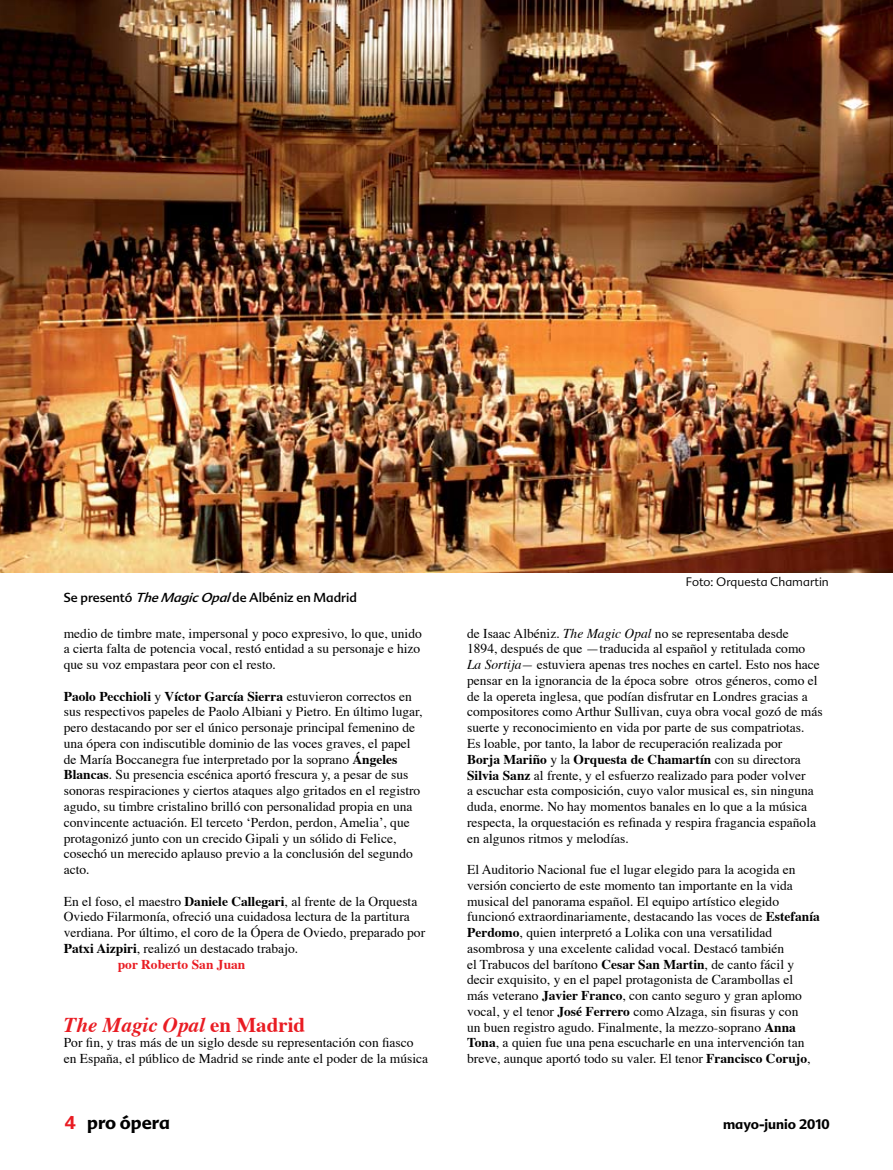
<style>
.page{position:relative;width:893px;height:1170px;background:#fff}
.page>*{position:absolute;margin:0;border:0;box-sizing:border-box;transform-origin:0 0}
.t1{font:italic 700 21px "Times";color:#e91c23}
.t2{font:700 18px "Advert";color:#000}
.t3{font:13.5px/15.8px "Times";color:#000}
.t4{font:700 13.5px "Times";color:#e91c23}
.t5{font:700 13.5px "Advert";color:#000}
.t6{font:12.75px "Advert";color:#000}
.t7{font:300 12px "Advert";color:#000}
.s1{font-style:italic}
.s2{font-weight:700}
.s3{font-style:normal}
</style>
<div class="page">
<img style="left:0;top:0;width:893px;height:572px">
<p class="t6" style="left:63px;top:589px;width:295px">Se presentó <span class="s1">TheMagicOpal</span>de Albéniz en Madrid</p>
<p class="t3" style="left:64px;top:624px;width:360px;text-align:justify">medio de timbre mate, impersonal y poco expresivo, lo que, unido a cierta falta de potencia vocal, restó entidad a su personaje e hizo que su voz empastara peor con el resto.</p>
<p class="t3" style="left:64px;top:687px;width:360px"><span class="s2">Paolo Pecchioli</span> y <span class="s2">Víctor García Sierra</span> estuvieron correctos en sus respectivos papeles de Paolo Albiani y Pietro. En último lugar, pero destacando por ser el único personaje principal femenino de una ópera con indiscutible dominio de las voces graves, el papel de María Boccanegra fue interpretado por la soprano <span class="s2">Ángeles Blancas</span>. Su presencia escénica aportó frescura y, a pesar de sus sonoras respiraciones y ciertos ataques algo gritados en el registro agudo, su timbre cristalino brilló con personalidad propia en una convincente actuación. El terceto ‘Perdon, perdon, Amelia’, que protagonizó junto con un crecido Gipali y un sólido di Felice, cosechó un merecido aplauso previo a la conclusión del segundo acto.</p>
<p class="t3" style="left:64px;top:891px;width:355px">En el foso, el maestro <span class="s2">Daniele Callegari</span>, al frente de la Orquesta</p>
<p class="t3" style="left:64px;top:907px;width:348px">Oviedo Filarmonía, ofreció una cuidadosa lectura de la partitura</p>
<p class="t3" style="left:64px;top:923px;width:363px">verdiana. Por último, el coro de la Ópera de Oviedo, preparado por</p>
<p class="t3" style="left:64px;top:939px;width:236px"><span class="s2">Patxi Aizpiri</span>, realizó un destacado trabajo.</p>
<p class="t4" style="left:118px;top:951px;width:129px">por Roberto San Juan</p>
<h1 class="t1" style="left:64px;top:1004px;width:243px">The Magic Opal <span class="s3">en Madrid</span></h1>
<p class="t3" style="left:64px;top:1033px;width:366px">Por fin, y tras más de un siglo desde su representación con fiasco en España, el público de Madrid se rinde ante el poder de la música</p>
<p class="t7" style="left:686px;top:574px;width:145px">Foto: Orquesta Chamartin</p>
<p class="t3" style="left:467px;top:624px;width:357px">de Isaac Albéniz. <span class="s1">The Magic Opal</span> no se representaba desde<br>1894, después de que —traducida al español y retitulada como <span class="s1">La Sortija—</span> estuviera apenas tres noches en cartel. Esto nos hace pensar en la ignorancia de la época sobre otros géneros, como el de la opereta inglesa, que podían disfrutar en Londres gracias a compositores como Arthur Sullivan, cuya obra vocal gozó de más suerte y reconocimiento en vida por parte de sus compatriotas.<br>Es loable, por tanto, la labor de recuperación realizada por<br><span class="s2">Borja Mariño</span> y la <span class="s2">Orquesta de Chamartín</span> con su directora <span class="s2">Silvia Sanz</span> al frente, y el esfuerzo realizado para poder volver<br>a escuchar esta composición, cuyo valor musical es, sin ninguna duda, enorme. No hay momentos banales en lo que a la música respecta, la orquestación es refinada y respira fragancia española en algunos ritmos y melodías.</p>
<p class="t3" style="left:467px;top:860px;width:354px">El Auditorio Nacional fue el lugar elegido para la acogida en versión concierto de este momento tan importante en la vida musical del panorama español. El equipo artístico elegido funcionó extraordinariamente, destacando las voces de <span class="s2">Estefanía Perdomo</span>, quien interpretó a Lolika con una versatilidad asombrosa y una excelente calidad vocal. Destacó también<br>el Trabucos del barítono <span class="s2">Cesar San Martin</span>, de canto fácil y decir exquisito, y en el papel protagonista de Carambollas el<br>más veterano <span class="s2">Javier Franco</span>, con canto seguro y gran aplomo vocal, y el tenor <span class="s2">José Ferrero</span> como Alzaga, sin fisuras y con<br>un buen registro agudo. Finalmente, la mezzo-soprano <span class="s2">Anna Tona</span>, a quien fue una pena escucharle en una intervención tan breve, aunque aportó todo su valer. El tenor <span class="s2">Francisco Corujo</span>,</p>
<h2 class="t2" style="left:87px;top:1111px;width:84px">pro ópera</h2>
<p class="t5" style="left:723px;top:1115px;width:108px">mayo-junio 2010</p>
</div>
